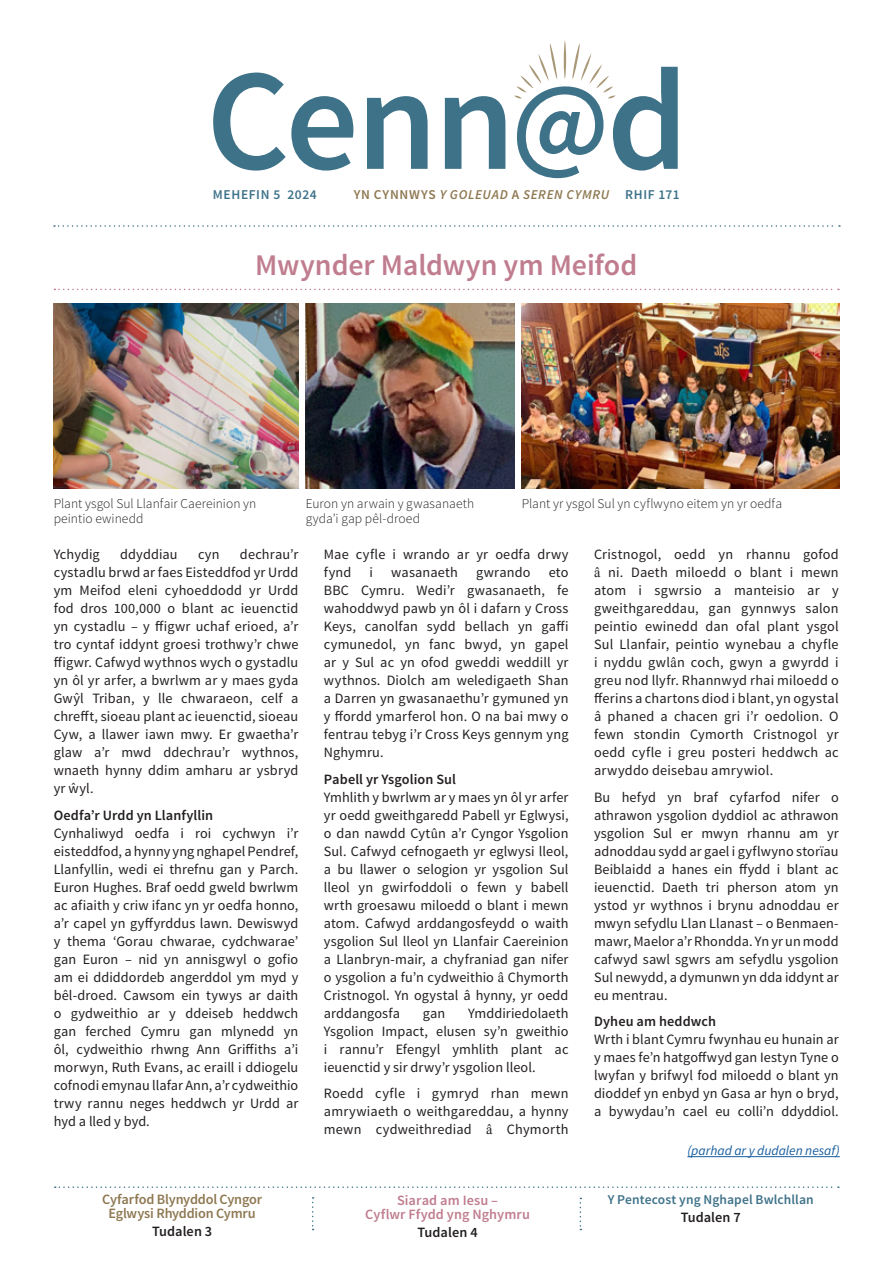
<style>
.page{position:relative;width:893px;height:1263px;background:#fff}
.page>*{position:absolute;margin:0;border:0;box-sizing:border-box;transform-origin:0 0}
.t1{font:600 144.6px "Source Sans Pro";color:#3e7289}
.t2{font:600 111.6px "Source Sans Pro";color:#3e7289}
.HEADER_1_-_BLUE{font:600 30px "Source Sans Pro";letter-spacing:-.005em;color:#c07d8f}
.BODY_-_CENN_D{font:14.25px/18px "Source Sans Pro";letter-spacing:.01em;color:#231f20;text-align:justify}
.BODY_-_CENN_D-2{font:600 14.25px "Source Sans Pro";letter-spacing:.005em;color:#231f20}
.HEADER_1_-_BLUE-2{font:600 14.25px/14.2px "Source Sans Pro";letter-spacing:-.015em;color:#8e7851;text-align:center}
.HEADER_1_-_BLUE-3{font:600 14.25px/14.2px "Source Sans Pro";letter-spacing:.005em;color:#c07d8f;text-align:center}
.HEADER_1_-_BLUE-4{font:600 14.25px "Source Sans Pro";letter-spacing:.005em;color:#231f20}
.HEADER_2_-_BLUE_-_C{font:300 13.5px/15px "Source Sans Pro";letter-spacing:.005em;color:#231f20}
.HEADER_1_-_BLUE-5{font:600 13.5px "Source Sans Pro";letter-spacing:.01em;color:#3e7289}
.t3{font:italic 600 13.5px "Source Sans Pro";letter-spacing:.05em;color:#8e7851}
.t4{font:italic 13.5px "Source Sans Pro";color:#175d9e}
.HEADER_1_-_BLUE-6{font:600 13.5px "Source Sans Pro";letter-spacing:.045em;color:#3e7289}
.s1{font-style:normal}
.s2{font-family:"Times New Roman"}
</style>
<div class="page">
<svg style="left:312px;top:1197px;width:2px;height:33px"></svg>
<svg style="left:580px;top:1198px;width:1px;height:32px"></svg>
<svg style="left:55px;top:1186px;width:784px;height:2px"></svg>
<hr style="left:687px;top:1156px;width:153px;height:1px;background:#175d9e">
<svg style="left:54px;top:289px;width:785px;height:1px"></svg>
<img style="left:54px;top:304px;width:244px;height:184px">
<img style="left:306px;top:304px;width:209px;height:184px">
<img style="left:522px;top:304px;width:318px;height:184px">
<svg style="left:54px;top:225px;width:786px;height:2px"></svg>
<svg style="left:514px;top:43px;width:43px;height:56px"></svg>
<svg style="left:563px;top:40px;width:53px;height:59px"></svg>
<p class="t1" style="left:607px;top:30px;width:83px">d</p>
<p class="HEADER_1_-_BLUE-5" style="left:625px;top:186px;width:56px">RHIF 171</p>
<p class="t1" style="left:206px;top:30px;width:310px">Cenn</p>
<p class="HEADER_1_-_BLUE-6" style="left:213px;top:186px;width:105px">MEHEFIN 5 2024</p>
<p class="t3" style="left:354px;top:186px;width:257px"><span class="s1">YN CYNNWYS</span> Y GOLEUAD <span class="s1">A</span> SEREN CYMRU</p>
<p class="t2" style="left:511px;top:52px;width:99px">@</p>
<p class="HEADER_1_-_BLUE" style="left:255px;top:246px;width:384px">Mwynder Maldwyn ym Meifod</p>
<p class="HEADER_2_-_BLUE_-_C" style="left:54px;top:496px;width:204px">Plant ysgol Sul Llanfair Caereinion yn peintio ewinedd</p>
<p class="HEADER_2_-_BLUE_-_C" style="left:306px;top:496px;width:170px">Euron yn arwain y gwasanaeth gyda’i gap pêl-droed</p>
<p class="HEADER_2_-_BLUE_-_C" style="left:522px;top:496px;width:262px">Plant yr ysgol Sul yn cyflwyno eitem yn yr oedfa</p>
<p class="BODY_-_CENN_D" style="left:54px;top:546px;width:48px">Ychydig</p>
<p class="BODY_-_CENN_D" style="left:120px;top:546px;width:59px">ddyddiau</p>
<p class="BODY_-_CENN_D" style="left:198px;top:546px;width:23px">cyn</p>
<p class="BODY_-_CENN_D" style="left:54px;top:546px;width:246px;text-indent:186px">dechrau’r cystadlu brwd ar faes Eisteddfod yr Urdd ym Meifod eleni cyhoeddodd yr Urdd fod dros 100,000 o blant ac ieuenctid yn cystadlu – y ffigwr uchaf erioed, a’r tro cyntaf iddynt groesi trothwy’r chwe ffigwr. Cafwyd wythnos wych o gystadlu yn ôl yr arfer, a bwrlwm ar y maes gyda Gwŷl Triban, y lle chwaraeon, celf a chrefft, sioeau plant ac ieuenctid, sioeau Cyw, a llawer iawn mwy. Er gwaetha’r glaw a’r mwd ddechrau’r wythnos, wnaeth hynny ddim amharu ar ysbryd yr ŵyl.</p>
<p class="BODY_-_CENN_D-2" style="left:54px;top:806px;width:161px">Oedfa’r Urdd yn Llanfyllin</p>
<p class="BODY_-_CENN_D" style="left:54px;top:824px;width:246px">Cynhaliwyd oedfa i roi cychwyn i’r eisteddfod, a hynny yng nghapel Pendref, Llanfyllin, wedi ei threfnu gan y Parch.<br>Euron Hughes. Braf oedd gweld bwrlwm ac afiaith y criw ifanc yn yr oedfa honno, a’r capel yn gyffyrddus lawn. Dewiswyd y thema ‘Gorau chwarae, cydchwarae’ gan Euron – nid yn annisgwyl o gofio am ei ddiddordeb angerddol ym myd y bêl-droed. Cawsom ein tywys ar daith o gydweithio ar y ddeiseb heddwch gan ferched Cymru gan mlynedd yn ôl, cydweithio rhwng Ann Griffiths a’i morwyn, Ruth Evans, ac eraill i ddiogelu cofnodi emynau llafar Ann, a’r cydweithio trwy rannu neges heddwch yr Urdd ar hyd a lled y byd.</p>
<p class="HEADER_1_-_BLUE-2" style="left:102px;top:1192px;width:161px">Cyfarfod Blynyddol Cyngor<br>Eglwysi Rhyddion Cymru</p>
<p class="BODY_-_CENN_D-2" style="left:152px;top:1222px;width:62px">Tudalen 3</p>
<p class="BODY_-_CENN_D" style="left:324px;top:546px;width:246px">Mae cyfle i wrando ar yr oedfa drwy fynd</p>
<p class="BODY_-_CENN_D" style="left:370px;top:564px;width:5px">i</p>
<p class="BODY_-_CENN_D" style="left:391px;top:564px;width:68px">wasanaeth</p>
<p class="BODY_-_CENN_D" style="left:476px;top:564px;width:56px">gwrando</p>
<p class="BODY_-_CENN_D" style="left:324px;top:564px;width:246px;text-indent:225px">eto BBC Cymru. Wedi’r gwasanaeth, fe wahoddwyd pawb yn ôl i dafarn y Cross Keys, canolfan sydd bellach yn gaffi cymunedol, yn fanc bwyd, yn gapel ar y Sul ac yn ofod gweddi weddill yr wythnos. Diolch am weledigaeth Shan a Darren yn gwasanaethu’r gymuned yn y ffordd ymarferol hon. O na bai mwy o fentrau tebyg i’r Cross Keys gennym yng Nghymru.</p>
<p class="BODY_-_CENN_D-2" style="left:324px;top:770px;width:134px">Pabell yr Ysgolion Sul</p>
<p class="BODY_-_CENN_D" style="left:324px;top:788px;width:246px">Ymhlith y bwrlwm ar y maes yn ôl yr arfer yr oedd gweithgaredd Pabell yr Eglwysi, o dan nawdd Cyt<span class="s2">û</span>n a’r Cyngor Ysgolion Sul. Cafwyd cefnogaeth yr eglwysi lleol, a bu llawer o selogion yr ysgolion Sul lleol yn gwirfoddoli o fewn y babell wrth groesawu miloedd o blant i mewn atom. Cafwyd arddangosfeydd o waith ysgolion Sul lleol yn Llanfair Caereinion a Llanbryn-mair, a chyfraniad gan nifer o ysgolion a fu’n cydweithio <span class="s2">â</span> Chymorth Cristnogol. Yn ogystal â hynny, yr oedd arddangosfa</p>
<p class="BODY_-_CENN_D" style="left:324px;top:1004px;width:246px;text-indent:144px">Ymddiriedolaeth Ysgolion Impact, elusen sy’n gweithio i rannu’r Efengyl ymhlith plant ac ieuenctid y sir drwy’r ysgolion lleol.</p>
<p class="BODY_-_CENN_D" style="left:324px;top:1085px;width:246px">Roedd cyfle i gymryd rhan mewn amrywiaeth o weithgareddau, a hynny mewn cydweithrediad <span class="s2">â</span> Chymorth</p>
<p class="BODY_-_CENN_D" style="left:423px;top:1004px;width:24px">gan</p>
<p class="HEADER_1_-_BLUE-3" style="left:365px;top:1193px;width:166px">Siarad am Iesu –<br>Cyflwr Ffydd yng Nghymru</p>
<p class="BODY_-_CENN_D-2" style="left:418px;top:1223px;width:62px">Tudalen 4</p>
<p class="BODY_-_CENN_D" style="left:594px;top:546px;width:246px">Cristnogol, oedd yn rhannu gofod <span class="s2">â</span> ni. Daeth miloedd o blant i mewn atom i sgwrsio a manteisio ar y gweithgareddau, gan gynnwys salon peintio ewinedd dan ofal plant ysgol Sul Llanfair, peintio wynebau a chyfle i nyddu gwl<span class="s2">â</span>n coch, gwyn a gwyrdd i greu nod llyfr. Rhannwyd rhai miloedd o fferins a chartons diod i blant, yn ogystal â phaned a chacen gri i’r oedolion. O fewn stondin Cymorth Cristnogol yr oedd cyfle i greu posteri heddwch ac arwyddo deisebau amrywiol.</p>
<p class="BODY_-_CENN_D" style="left:594px;top:788px;width:246px">Bu hefyd yn braf cyfarfod nifer o athrawon ysgolion dyddiol ac athrawon ysgolion Sul er mwyn rhannu am yr adnoddau sydd ar gael i gyflwyno storïau Beiblaidd a hanes ein ffydd i blant ac ieuenctid. Daeth tri pherson atom yn ystod yr wythnos i brynu adnoddau er mwyn sefydlu Llan Llanast – o Benmaen&shy;mawr, Maelor a’r Rhondda. Yn yr un modd cafwyd sawl sgwrs am sefydlu ysgolion Sul newydd, a dymunwn yn dda iddynt ar eu mentrau.</p>
<p class="BODY_-_CENN_D-2" style="left:594px;top:1012px;width:124px">Dyheu am heddwch</p>
<p class="BODY_-_CENN_D" style="left:594px;top:1031px;width:246px">Wrth i blant Cymru fwynhau eu hunain ar y maes fe’n hatgoffwyd gan Iestyn Tyne o lwyfan y brifwyl fod miloedd o blant yn dioddef yn enbyd yn Gasa ar hyn o bryd, a bywydau’n cael eu colli’n ddyddiol.</p>
<p class="t4" style="left:687px;top:1142px;width:154px">(parhad ar y dudalen nesaf)</p>
<p class="HEADER_1_-_BLUE-5" style="left:608px;top:1191px;width:207px">Y Pentecost yng Nghapel Bwlchllan</p>
<p class="HEADER_1_-_BLUE-4" style="left:681px;top:1208px;width:62px">Tudalen 7</p>
</div>
